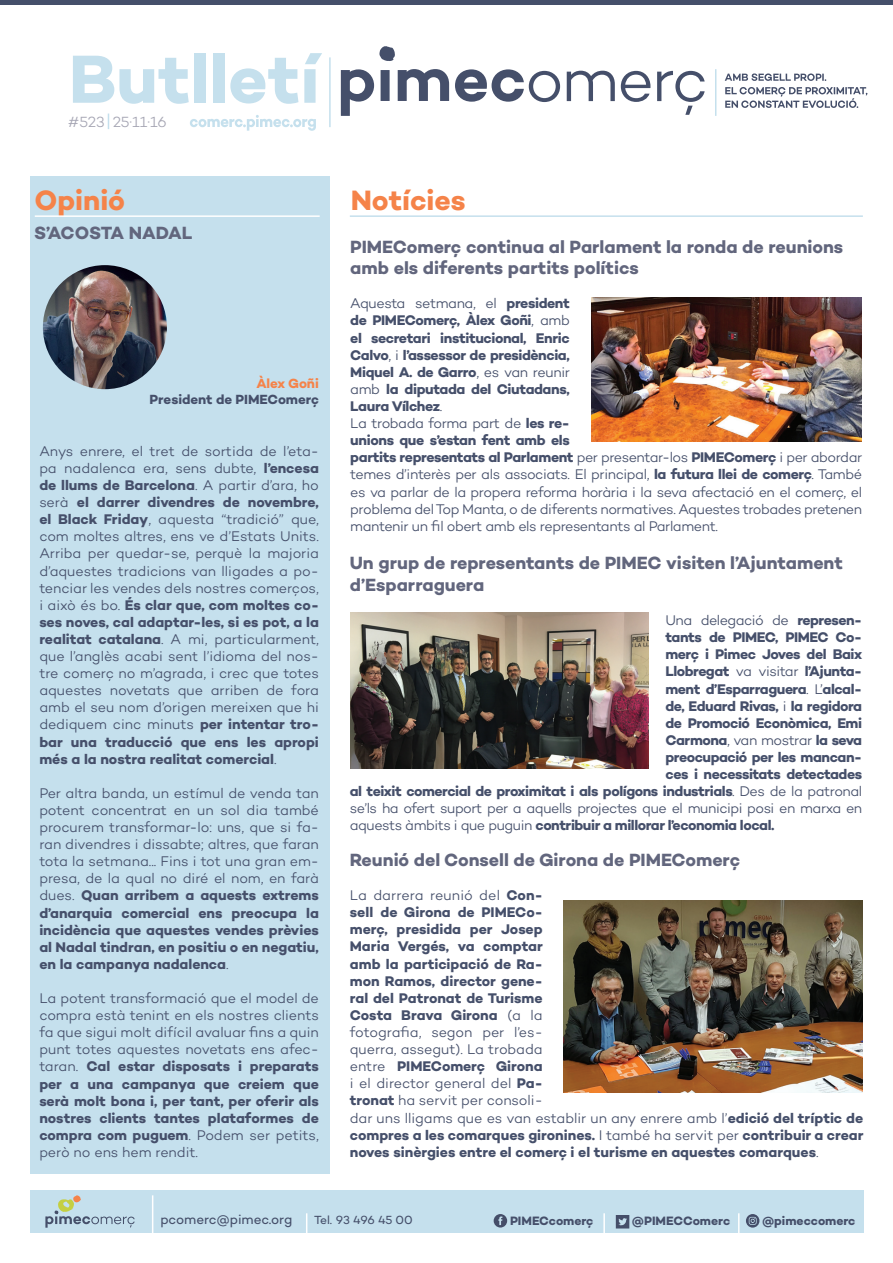
<style>
.page{position:relative;width:893px;height:1263px;background:#fff}
.page>*{position:absolute;margin:0;border:0;box-sizing:border-box;transform-origin:0 0}
.t1{font:700 69.15px "Campton";color:#c5e0ed}
.t2{font:700 28.5px "Campton";color:#f58349}
.t3{font:700 18px/21.6px "Campton";letter-spacing:-.005em;color:#62667d}
.t4{font:300 15px "Campton";letter-spacing:-.005em;color:#a6a6b4}
.t5{font:300 14.25px/17.1px "Campton";letter-spacing:-.025em;color:#454f6a;text-align:justify}
.t6{font:700 14.25px/17.1px "Campton";letter-spacing:-.005em;color:#454f6a}
.t7{font:700 14.25px "Campton";letter-spacing:-.03em;color:#454f6a}
.t8{font:700 13.5px "Campton";letter-spacing:-.005em;color:#454f6a}
.t9{font:13.5px "Campton";letter-spacing:-.01em;color:#454f6a}
.t10{font:700 13.5px "Campton";color:#f58349}
.t11{font:700 12.3px "Campton";letter-spacing:-.005em;color:#454f6a}
.t12{font:12px "Campton";letter-spacing:-.015em;color:#454f6a}
.s1{font-weight:700}
.s2{font-weight:300}
</style>
<div class="page">
<div style="left:30px;top:1190px;width:834px;height:43px;background:#c5e0ed"></div>
<svg style="left:725px;top:87px;width:142px;height:21px"></svg>
<svg style="left:725px;top:73px;width:101px;height:8px"></svg>
<svg style="left:190px;top:115px;width:126px;height:16px"></svg>
<hr style="left:329px;top:57px;width:2px;height:70px;background:#c5e0ed">
<hr style="left:715px;top:69px;width:1px;height:47px;background:#c5e0ed">
<div style="left:30px;top:176px;width:299px;height:998px;background:#c5e0ed"></div>
<svg style="left:45px;top:1195px;width:90px;height:33px"></svg>
<hr style="left:152px;top:1195px;width:1px;height:58px;background:#fff">
<hr style="left:306px;top:1213px;width:1px;height:33px;background:#fff">
<hr style="left:603px;top:1213px;width:2px;height:33px;background:#fff">
<hr style="left:738px;top:1213px;width:1px;height:33px;background:#fff">
<svg style="left:616px;top:1215px;width:13px;height:13px"></svg>
<div style="left:494px;top:1214px;width:13px;height:13px;background:#454e69;border-radius:50%"></div>
<svg style="left:498px;top:1216px;width:4px;height:9px"></svg>
<svg style="left:746px;top:1214px;width:13px;height:13px"></svg>
<svg style="left:341px;top:69px;width:364px;height:47px"></svg>
<svg style="left:379px;top:46px;width:16px;height:15px"></svg>
<div style="left:0;top:0;width:893px;height:5px;background:#454f6a"></div>
<hr style="left:350px;top:215px;width:513px;height:2px;background:#c5e0ed">
<hr style="left:35px;top:215px;width:285px;height:2px;background:#fff">
<svg style="left:108px;top:114px;width:1px;height:15px"></svg>
<img style="left:43px;top:265px;width:124px;height:124px;border-radius:62px">
<img style="left:591px;top:298px;width:270px;height:143px">
<img style="left:564px;top:900px;width:298px;height:193px">
<img style="left:350px;top:613px;width:298px;height:156px">
<h1 class="t1" style="left:69px;top:35px;width:252px">Butlletí</h1>
<p class="t4" style="left:68px;top:112px;width:100px">#523 25·11·16</p>
<h2 class="t2" style="left:34px;top:182px;width:92px">Opinió</h2>
<p class="t3" style="left:34px;top:221px;width:160px">S’ACOSTA NADAL</p>
<p class="t10" style="left:256px;top:375px;width:64px">Àlex Goñi</p>
<p class="t8" style="left:150px;top:391px;width:171px">President de PIMEComerç</p>
<p class="t5" style="left:39px;top:442px;width:281px">Anys enrere, el tret de sortida de l’eta&shy;pa nadalenca era, sens dubte, <span class="s1">l’encesa de llums de Barcelona</span>. A partir d’ara, ho serà <span class="s1">el darrer divendres de novembre, el Black Friday</span>, aquesta “tradició” que, com moltes altres, ens ve d’Estats Units.<br>Arriba per quedar-se, perquè la majoria d’aquestes tradicions van lligades a po&shy;tenciar les vendes dels nostres comerços, i això és bo. <span class="s1">És clar que, com moltes co&shy;ses noves, cal adaptar-les, si es pot, a la realitat catalana</span>. A mi, particularment, que l’anglès acabi sent l’idioma del nos&shy;tre comerç no m’agrada, i crec que totes aquestes novetats que arriben de fora amb el seu nom d’origen mereixen que hi dediquem cinc minuts <span class="s1">per intentar tro&shy;bar una traducció que ens les apropi més a la nostra realitat comercial</span>.</p>
<p class="t5" style="left:39px;top:784px;width:281px">Per altra banda, un estímul de venda tan potent concentrat en un sol dia també procurem transformar-lo: uns, que si fa&shy;ran divendres i dissabte; altres, que faran tota la setmana... Fins i tot una gran em&shy;presa, de la qual no diré el nom, en farà dues. <span class="s1">Quan arribem a aquests extrems d’anarquia comercial ens preocupa la incidència que aquestes vendes prèvies al Nadal tindran, en positiu o en negatiu, en la campanya nadalenca</span>.</p>
<p class="t5" style="left:39px;top:989px;width:281px">La potent transformació que el model de compra està tenint en els nostres clients fa que sigui molt difícil avaluar fins a quin punt totes aquestes novetats ens afec&shy;taran. <span class="s1">Cal estar disposats i preparats per a una campanya que creiem que serà molt bona i, per tant, per oferir als nostres clients tantes plataformes de compra com puguem</span>. Podem ser petits, però no ens hem rendit.</p>
<h2 class="t2" style="left:351px;top:182px;width:116px">Notícies</h2>
<p class="t3" style="left:350px;top:235px;width:495px">PIMEComerç continua al Parlament la ronda de reunions amb els diferents partits polítics</p>
<p class="t5" style="left:350px;top:295px;width:513px;text-align:left">Aquesta setmana, el <span class="s1">president<br>de PIMEComerç, Àlex Goñi</span>, amb<br><span class="s1">el secretari institucional, Enric<br>Calvo</span>, i <span class="s1">l’assessor de presidència,<br>Miquel A. de Garro</span>, es van reunir<br>amb <span class="s1">la diputada del Ciutadans,<br>Laura Vílchez</span>.<br>La trobada forma part de <span class="s1">les re-<br>unions que s’estan fent amb els<br>partits representats al Parlament</span> per presentar-los <span class="s1">PIMEComerç</span> i per abordar temes d’interès per als associats. El principal, <span class="s1">la futura llei de comerç</span>. També es va parlar de la propera reforma horària i la seva afectació en el comerç, el problema del Top Manta, o de diferents normatives. Aquestes trobades pretenen mantenir un fil obert amb els representants al Parlament.</p>
<p class="t3" style="left:350px;top:552px;width:494px">Un grup de representants de PIMEC visiten l’Ajuntament d’Esparraguera</p>
<p class="t5" style="left:665px;top:611px;width:198px">Una delegació de <span class="s1">represen-</span></p>
<p class="t7" style="left:665px;top:628px;width:198px">tants de PIMEC, PIMEC Co-</p>
<p class="t7" style="left:665px;top:645px;width:198px">merç i Pimec Joves del Baix</p>
<p class="t7" style="left:665px;top:662px;width:198px">Llobregat <span class="s2">va visitar</span> l’Ajunta-</p>
<p class="t7" style="left:665px;top:680px;width:198px">ment d’Esparraguera<span class="s2">. L’</span>alcal-</p>
<p class="t7" style="left:665px;top:697px;width:198px">de, Eduard Rivas, <span class="s2">i</span> la regidora</p>
<p class="t7" style="left:665px;top:714px;width:198px">de Promoció Econòmica, Emi</p>
<p class="t7" style="left:665px;top:731px;width:198px">Carmona<span class="s2">, van mostrar</span> la seva</p>
<p class="t7" style="left:665px;top:748px;width:198px">preocupació per les mancan-</p>
<p class="t7" style="left:665px;top:765px;width:198px">ces i necessitats detectades</p>
<p class="t7" style="left:350px;top:782px;width:514px">al teixit comercial de proximitat i als polígons industrials<span class="s2">. Des de la patronal</span></p>
<p class="t5" style="left:350px;top:800px;width:514px">se’ls ha ofert suport per a aquells projectes que el municipi posi en marxa en</p>
<p class="t7" style="left:350px;top:816px;width:426px"><span class="s2">aquests àmbits i que puguin</span> contribuir a millorar l’economia local.</p>
<p class="t3" style="left:350px;top:849px;width:392px">Reunió del Consell de Girona de PIMEComerç</p>
<p class="t6" style="left:350px;top:886px;width:515px"><span class="s2">La darrera reunió del</span> Con-<br>sell de Girona de PIMECo-<br>merç, presidida per Josep<br>Maria Vergés, va comptar<br>amb la participació de Ra-<br>mon Ramos, director gene-<br>ral del Patronat de Turisme<br>Costa Brava Girona <span class="s2">(a la<br>fotografia, segon per l’es-<br>querra, assegut). La trobada<br>entre</span> PIMEComerç Girona<br><span class="s2">i el director general del</span> Pa-<br>tronat <span class="s2">ha servit per consoli-<br>dar uns lligams que es van establir un any enrere amb l’</span>edició del tríptic de compres a les comarques gironines. <span class="s2">I també ha servit per</span> contribuir a crear noves sinèrgies entre el comerç i el turisme en aquestes comarques<span class="s2">.</span></p>
<p class="t9" style="left:160px;top:1211px;width:133px">pcomerc@pimec.org</p>
<p class="t12" style="left:314px;top:1212px;width:100px">Tel. 93 496 45 00</p>
<p class="t11" style="left:510px;top:1213px;width:85px">PIMECcomerç</p>
<p class="t11" style="left:632px;top:1213px;width:100px">@PIMECComerc</p>
<p class="t11" style="left:762px;top:1213px;width:95px">@pimeccomerc</p>
</div>
